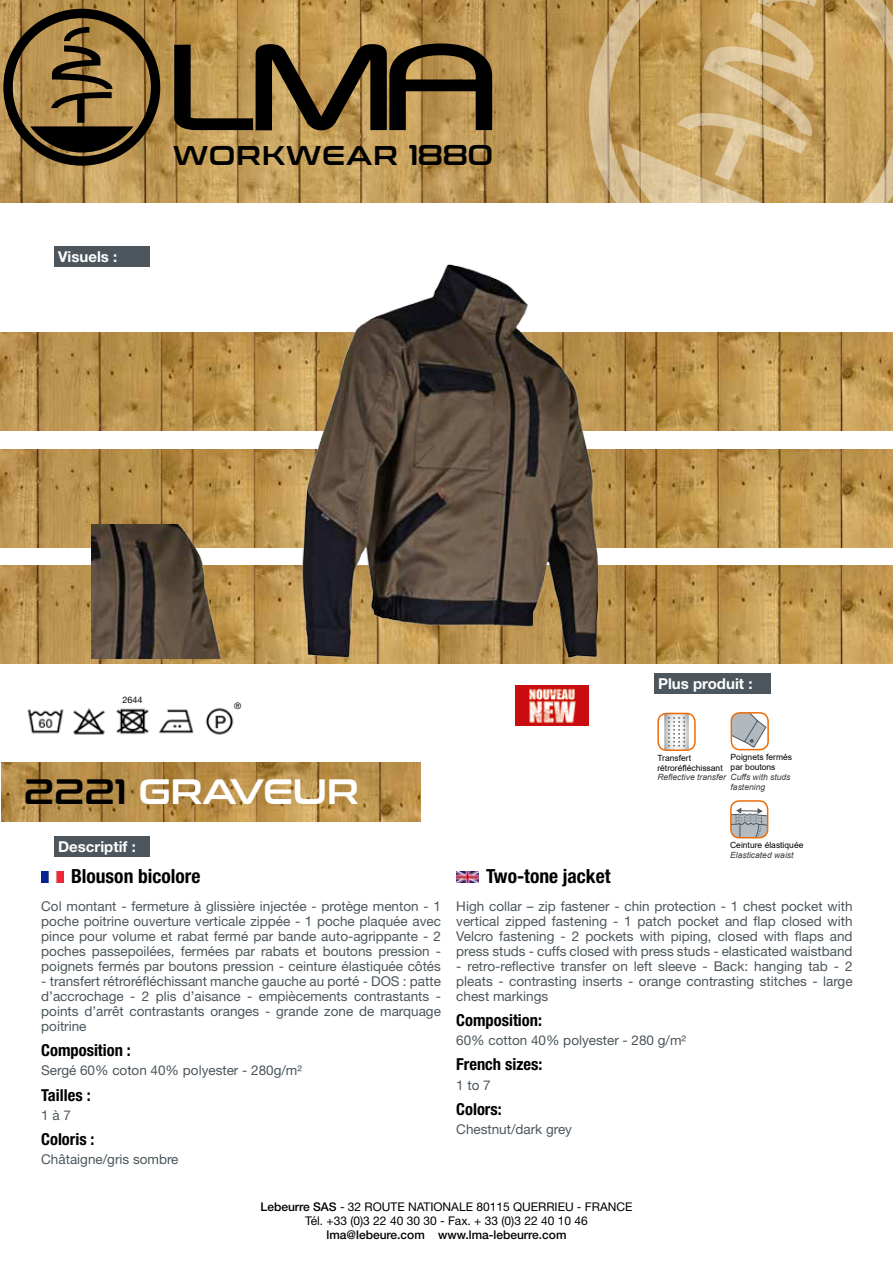
<style>
.page{position:relative;width:893px;height:1263px;background:#fff}
.page>*{position:absolute;margin:0;border:0;box-sizing:border-box;transform-origin:0 0}
.t1{font:35.1px "Conthrax Sb";color:#fff}
.t2{font:27px "Conthrax Sb";letter-spacing:.04em;color:#000}
.t3{font:700 condensed 19.5px "Helvetica Neue LT Std";color:#000}
.t4{font:700 condensed 16.5px "Helvetica Neue LT Std";color:#000}
.t5{font:700 15px "Helvetica Neue LT Std";color:#fff}
.t6{font:13.5px/15px "Helvetica Neue LT Std";color:#4c565c;text-align:justify}
.t7{font:12px/14.4px "Helvetica Neue LT Std";color:#000;text-align:center}
.t8{font:500 12px "Helvetica Neue LT Std";color:#000}
.t9{font:9px "Helvetica Neue LT Std";color:#000}
.t10{font:8.55px/9.9px "Arial";color:#000}
.t11{font:italic 8.55px/9.9px "Arial";color:#3c3c3b}
.s1{font-size:28.5px}
.s2{color:#000}
.s3{font-weight:500}
</style>
<div class="page">
<img style="left:0;top:333px;width:893px;height:98px">
<img style="left:0;top:449px;width:893px;height:98px">
<img style="left:0;top:566px;width:893px;height:97px">
<img style="left:1px;top:762px;width:419px;height:59px">
<img style="left:283px;top:264px;width:327px;height:400px">
<div style="left:54px;top:836px;width:95px;height:21px;background:#4c565c"></div>
<div style="left:54px;top:246px;width:95px;height:21px;background:#4c565c"></div>
<div style="left:654px;top:673px;width:116px;height:21px;background:#4c565c"></div>
<img style="left:41px;top:872px;width:23px;height:11px">
<img style="left:456px;top:871px;width:23px;height:12px">
<img style="left:0;top:0;width:566px;height:202px">
<svg style="left:3px;top:9px;width:157px;height:157px;background:#7e6437"></svg>
<svg style="left:174px;top:43px;width:318px;height:87px;background:#6e5830"></svg>
<svg style="left:566px;top:0;width:327px;height:299px"></svg>
<svg style="left:621px;top:0;width:199px;height:255px"></svg>
<img style="left:516px;top:685px;width:72px;height:41px">
<svg style="left:731px;top:713px;width:35px;height:35px"></svg>
<div style="left:731px;top:712px;width:38px;height:38px;border:2px solid #ed6b06;border-radius:9px"></div>
<svg style="left:731px;top:801px;width:37px;height:37px"></svg>
<div style="left:730px;top:800px;width:38px;height:38px;border:2px solid #ed6b06;border-radius:9px"></div>
<svg style="left:664px;top:716px;width:25px;height:32px"></svg>
<div style="left:657px;top:713px;width:39px;height:38px;border:2px solid #ed6b06;border-radius:9px"></div>
<img style="left:91px;top:525px;width:131px;height:133px">
<img style="left:27px;top:707px;width:207px;height:28px">
<p class="t5" style="left:58px;top:247px;width:61px">Visuels :</p>
<h2 class="t2" style="left:173px;top:135px;width:322px">WORKWEAR <span class="s1">1880</span></h2>
<p class="t9" style="left:123px;top:694px;width:22px">2644</p>
<p class="t9" style="left:234px;top:701px;width:9px">®</p>
<h1 class="t1" style="left:24px;top:765px;width:337px"><span class="s2">2221</span> GRAVEUR</h1>
<p class="t5" style="left:58px;top:837px;width:79px">Descriptif :</p>
<p class="t5" style="left:658px;top:674px;width:96px">Plus produit :</p>
<p class="t10" style="left:731px;top:752px;width:63px">Poignets fermés par boutons</p>
<p class="t11" style="left:731px;top:772px;width:61px">Cuffs with studs fastening</p>
<p class="t10" style="left:657px;top:752px;width:67px">Transfert rétroréfléchissant</p>
<p class="t11" style="left:657px;top:773px;width:70px">Reflective transfer</p>
<p class="t10" style="left:730px;top:840px;width:75px">Ceinture élastiquée</p>
<p class="t11" style="left:730px;top:850px;width:65px">Elasticated waist</p>
<h3 class="t3" style="left:71px;top:864px;width:131px">Blouson bicolore</h3>
<p class="t6" style="left:41px;top:898px;width:401px">Col montant - fermeture à glissière injectée - protège menton - 1 poche poitrine ouverture verticale zippée - 1 poche plaquée avec pince pour volume et rabat fermé par bande auto-agrippante - 2 poches passepoilées, fermées par rabats et boutons pression - poignets fermés par boutons pression - ceinture élastiquée côtés</p>
<p class="t6" style="left:41px;top:973px;width:401px">- transfert rétroréfléchissant manche gauche au porté - DOS : patte d’accrochage - 2 plis d’aisance - empiècements contrastants - points d’arrêt contrastants oranges - grande zone de marquage poitrine</p>
<p class="t4" style="left:41px;top:1040px;width:91px">Composition :</p>
<p class="t6" style="left:41px;top:1063px;width:262px">Sergé 60% coton 40% polyester - 280g/m²</p>
<p class="t4" style="left:41px;top:1085px;width:51px">Tailles :</p>
<p class="t6" style="left:41px;top:1107px;width:31px">1 à 7</p>
<p class="t4" style="left:41px;top:1129px;width:55px">Coloris :</p>
<p class="t6" style="left:41px;top:1152px;width:139px">Châtaigne/gris sombre</p>
<h3 class="t3" style="left:486px;top:864px;width:126px">Two-tone jacket</h3>
<p class="t6" style="left:456px;top:898px;width:398px">High collar – zip fastener - chin protection - 1 chest pocket with vertical zipped fastening - 1 patch pocket and flap closed with Velcro fastening - 2 pockets with piping, closed with flaps and press studs - cuffs closed with press studs - elasticated waistband</p>
<p class="t6" style="left:456px;top:958px;width:398px">- retro-reflective transfer on left sleeve - Back: hanging tab - 2 pleats - contrasting inserts - orange contrasting stitches - large chest markings</p>
<p class="t4" style="left:456px;top:1010px;width:87px">Composition:</p>
<p class="t6" style="left:456px;top:1033px;width:231px">60% cotton 40% polyester - 280 g/m²</p>
<p class="t4" style="left:456px;top:1055px;width:88px">French sizes:</p>
<p class="t6" style="left:456px;top:1077px;width:36px">1 to 7</p>
<p class="t4" style="left:456px;top:1099px;width:47px">Colors:</p>
<p class="t6" style="left:456px;top:1122px;width:117px">Chestnut/dark grey</p>
<p class="t7" style="left:260px;top:1199px;width:373px"><span class="s3">Lebeurre SAS</span> - 32 ROUTE NATIONALE 80115 QUERRIEU - FRANCE<br>Tél. +33 (0)3 22 40 30 30 - Fax. + 33 (0)3 22 40 10 46</p>
<p class="t8" style="left:326px;top:1228px;width:241px">lma@lebeure.com www.lma-lebeurre.com</p>
</div>
